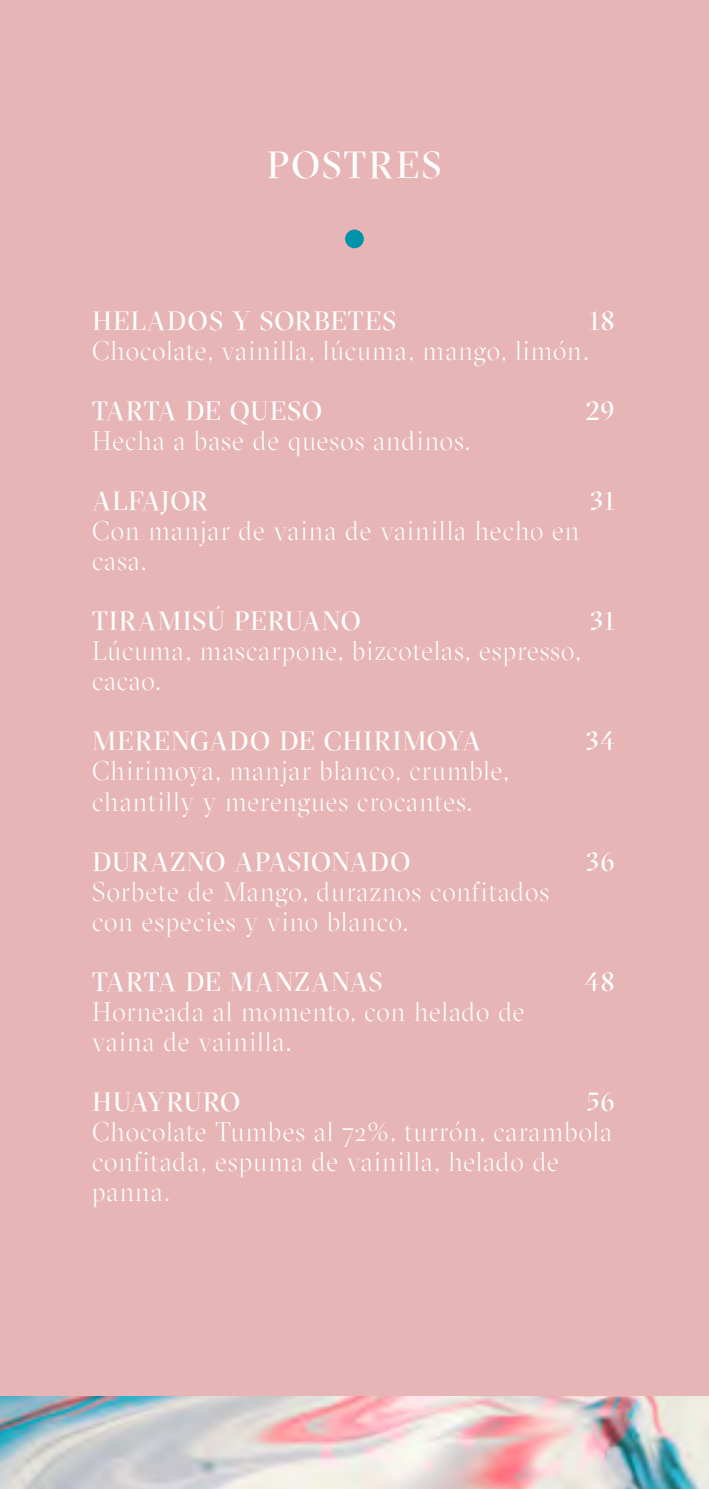
<style>
.page{position:relative;width:709px;height:1489px;background:#fff}
.page>*{position:absolute;margin:0;border:0;box-sizing:border-box;transform-origin:0 0}
.t1{font:37.5px "GT Sectra Display";letter-spacing:.075em;color:#fff}
.t2{font:300 26.25px/30px "GT Sectra Display";letter-spacing:.045em;color:#fff}
.t3{font:26.25px "GT Sectra Display";letter-spacing:.06em;color:#fff}
.t4{font:26.25px "GT Sectra Display";letter-spacing:.04em;color:#fff}
.t5{font:26.25px "GT Sectra Display";letter-spacing:.02em;color:#fff}
.t6{font:26.25px "GT Sectra Display";letter-spacing:.03em;color:#fff}
</style>
<div class="page">
<div style="left:0;top:0;width:709px;height:1488px;background:#e7b5b5"></div>
<div style="left:345px;top:229px;width:19px;height:19px;background:#0094aa;border-radius:50%"></div>
<img style="left:0;top:1396px;width:709px;height:92px">
<h1 class="t1" style="left:267px;top:141px;width:176px">POSTRES</h1>
<p class="t3" style="left:92px;top:304px;width:305px">HELADOS Y SORBETES</p>
<p class="t3" style="left:589px;top:304px;width:27px">18</p>
<p class="t2" style="left:92px;top:336px;width:497px">Chocolate, vainilla, lúcuma, mango, limón.</p>
<p class="t4" style="left:92px;top:394px;width:231px">TARTA DE QUESO</p>
<p class="t3" style="left:585px;top:394px;width:30px">29</p>
<p class="t2" style="left:92px;top:426px;width:379px">Hecha a base de quesos andinos.</p>
<p class="t6" style="left:92px;top:484px;width:117px">ALFAJOR</p>
<p class="t3" style="left:590px;top:484px;width:26px">31</p>
<p class="t2" style="left:92px;top:516px;width:489px">Con manjar de vaina de vainilla hecho en casa.</p>
<p class="t3" style="left:92px;top:604px;width:270px">TIRAMISÚ PERUANO</p>
<p class="t3" style="left:590px;top:604px;width:26px">31</p>
<p class="t2" style="left:92px;top:636px;width:489px">Lúcuma, mascarpone, bizcotelas, espresso, cacao.</p>
<p class="t3" style="left:92px;top:724px;width:390px">MERENGADO DE CHIRIMOYA</p>
<p class="t3" style="left:586px;top:724px;width:30px">34</p>
<p class="t2" style="left:92px;top:756px;width:418px">Chirimoya, manjar blanco, crumble, chantilly y merengues crocantes.</p>
<p class="t3" style="left:92px;top:844px;width:319px">DURAZNO APASIONADO</p>
<p class="t3" style="left:586px;top:844px;width:30px">36</p>
<p class="t2" style="left:92px;top:876px;width:458px">Sorbete de Mango, duraznos confitados con especies y vino blanco.</p>
<p class="t3" style="left:92px;top:964px;width:292px">TARTA DE MANZANAS</p>
<p class="t3" style="left:585px;top:964px;width:31px">48</p>
<p class="t2" style="left:92px;top:996px;width:434px">Horneada al momento, con helado de vaina de vainilla.</p>
<p class="t5" style="left:92px;top:1084px;width:149px">HUAYRURO</p>
<p class="t3" style="left:587px;top:1084px;width:29px">56</p>
<p class="t2" style="left:92px;top:1116px;width:521px">Chocolate Tumbes al 72%, turrón, carambola confitada, espuma de vainilla, helado de panna.</p>
</div>
